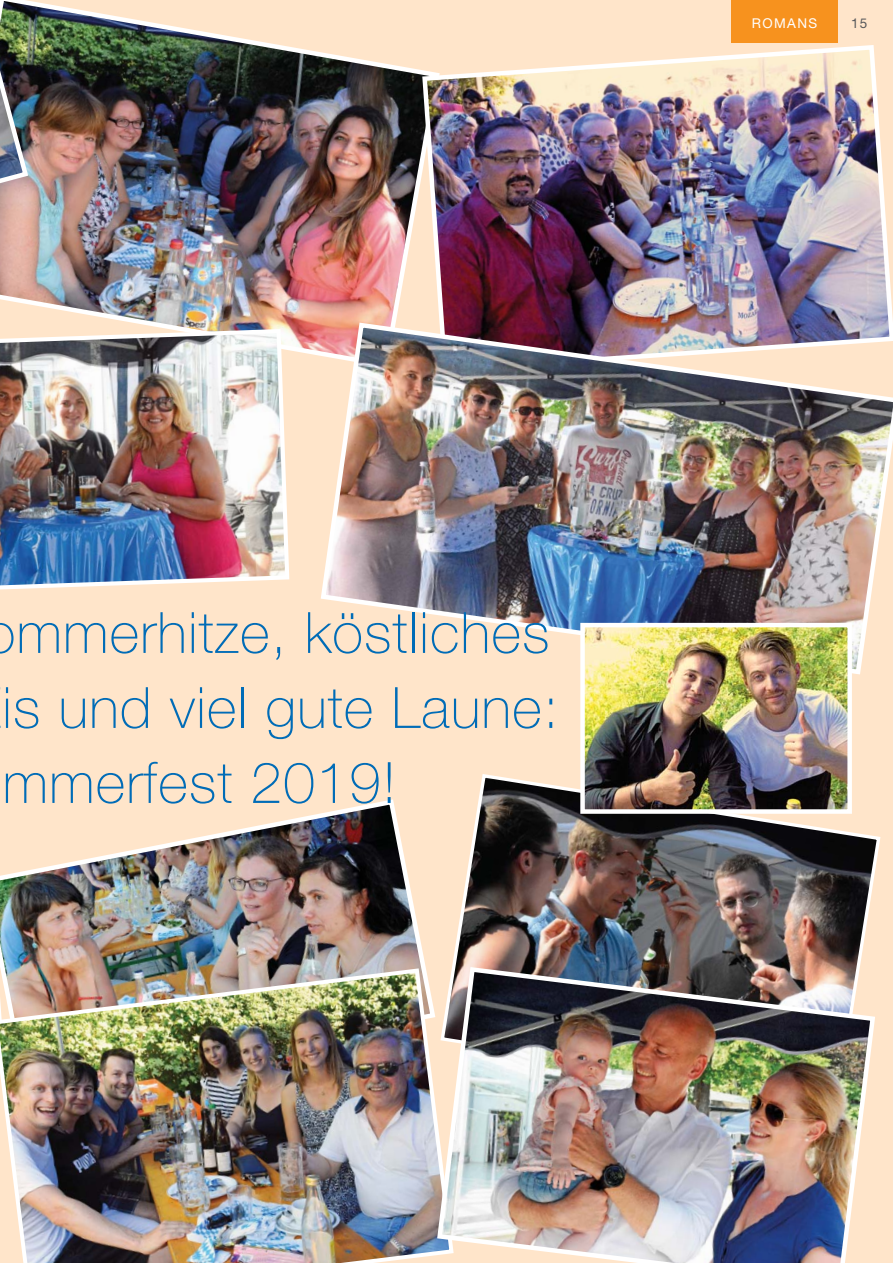
<style>
.page{position:relative;width:893px;height:1263px;background:#ffe5ca}
.page>*{position:absolute;margin:0;border:0;box-sizing:border-box;transform-origin:0 0}
.t1{font:100 57px/75px "Helvetica Neue";letter-spacing:.02em;color:#006cb7}
.t2{font:13.5px "Helvetica Neue";letter-spacing:.1em;color:#fff}
.t3{font:13.5px "Helvetica Neue";color:#58595b}
</style>
<div class="page">
<img style="left:0;top:799px;width:426px;height:167px">
<img style="left:452px;top:774px;width:429px;height:190px">
<div style="left:731px;top:0;width:107px;height:43px;background:#f7921e"></div>
<img style="left:0;top:1px;width:420px;height:355px">
<img style="left:420px;top:45px;width:473px;height:275px">
<img style="left:0;top:966px;width:435px;height:297px">
<img style="left:318px;top:320px;width:575px;height:355px">
<img style="left:0;top:327px;width:291px;height:263px">
<img style="left:435px;top:964px;width:440px;height:299px">
<img style="left:0;top:0;width:31px;height:239px">
<img style="left:585px;top:628px;width:262px;height:181px">
<div style="left:580px;top:623px;width:272px;height:191px;border:4px solid #fff"></div>
<p class="t2" style="left:752px;top:18px;width:67px">ROMANS</p>
<p class="t3" style="left:851px;top:18px;width:18px">15</p>
<p class="t1" style="left:2px;top:600px;width:558px;text-indent:-17px">ommerhitze, köstliches is und viel gute Laune: mmerfest 2019!</p>
</div>
